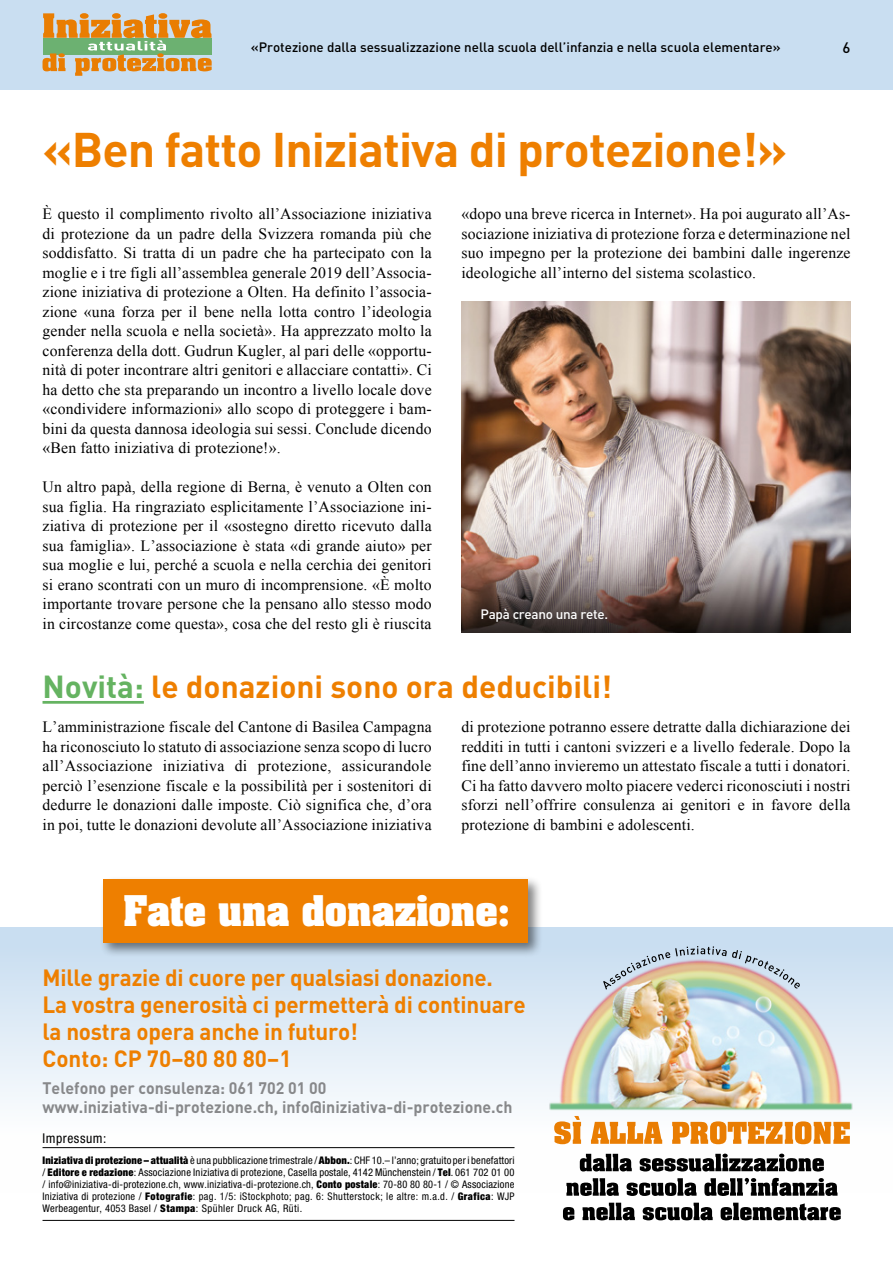
<style>
.page{position:relative;width:893px;height:1263px;background:#fff}
.page>*{position:absolute;margin:0;border:0;box-sizing:border-box;transform-origin:0 0}
.t1{font:700 48px "DIN";letter-spacing:-.02em;color:#ee7f00}
.t2{font:700 36px "Aachen";color:#fff}
.t3{font:700 31.5px "DIN";color:#ee7f00}
.t4{font:700 23.25px/27px "DIN";letter-spacing:-.01em;color:#ee7f00}
.t5{font:700 16.5px/19.5px "DIN";color:#87888a}
.t6{font:15.75px/19.5px "Times New Roman";letter-spacing:.01em;color:#000;text-align:justify}
.t7{font:500 15px "DIN";color:#000}
.t8{font:500 13.5px "DIN";color:#000}
.t9{font:500 13.5px "DIN";letter-spacing:-.02em;color:#fff}
.t10{font:condensed 13.5px "Helvetica Neue LT";letter-spacing:.04em;color:#000}
.t11{font:condensed 10.5px/12px "Helvetica Neue LT";letter-spacing:.03em;color:#000;text-align:justify}
.s1{color:#65b361}
.s2{font-weight:900}
</style>
<div class="page">
<div style="left:0;top:0;width:893px;height:89px;background:#c9def1"></div>
<svg style="left:43px;top:13px;width:169px;height:63px"></svg>
<hr style="left:43px;top:701px;width:101px;height:3px;background:#65b361">
<img style="left:461px;top:301px;width:389px;height:331px">
<div style="left:0;top:927px;width:893px;height:265px;background:linear-gradient(to bottom,#c7ddf0,#fff)"></div>
<img style="left:539px;top:947px;width:323px;height:188px">
<svg style="left:563px;top:1203px;width:278px;height:17px"></svg>
<svg style="left:566px;top:1178px;width:271px;height:18px"></svg>
<svg style="left:580px;top:1153px;width:244px;height:19px"></svg>
<svg style="left:554px;top:1116px;width:296px;height:28px"></svg>
<svg style="left:603px;top:946px;width:197px;height:44px;background:#c4c8c2"></svg>
<hr style="left:43px;top:1147px;width:471px;height:1px;background:#000">
<hr style="left:43px;top:1220px;width:471px;height:1px;background:#000">
<div style="left:99px;top:876px;width:444px;height:82px;background:#000;opacity:.5"></div>
<div style="left:103px;top:879px;width:424px;height:64px;background:#ee7f00"></div>
<p class="t8" style="left:251px;top:38px;width:531px">«Protezione dalla sessualizzazione nella scuola dell’infanzia e nella scuola elementare»</p>
<p class="t7" style="left:842px;top:38px;width:9px">6</p>
<h1 class="t1" style="left:43px;top:119px;width:746px">«Ben fatto Iniziativa di protezione!»</h1>
<p class="t6" style="left:43px;top:204px;width:391px">È questo il complimento rivolto all’Associazione iniziativa di protezione da un padre della Svizzera romanda più che soddisfatto. Si tratta di un padre che ha partecipato con la moglie e i tre figli all’assemblea generale 2019 dell’Associa&shy;zione iniziativa di protezione a Olten. Ha definito l’associa&shy;zione «una forza per il bene nella lotta contro l’ideologia gender nella scuola e nella società». Ha apprezzato molto la conferenza della dott. Gudrun Kugler, al pari delle «opportu&shy;nità di poter incontrare altri genitori e allacciare contatti». Ci ha detto che sta preparando un incontro a livello locale dove «condividere informazioni» allo scopo di proteggere i bam&shy;bini da questa dannosa ideologia sui sessi. Conclude dicendo «Ben fatto iniziativa di protezione!».</p>
<p class="t6" style="left:43px;top:477px;width:391px">Un altro papà, della regione di Berna, è venuto a Olten con sua figlia. Ha ringraziato esplicitamente l’Associazione ini&shy;ziativa di protezione per il «sostegno diretto ricevuto dalla sua famiglia». L’associazione è stata «di grande aiuto» per sua moglie e lui, perché a scuola e nella cerchia dei genitori si erano scontrati con un muro di incomprensione. «È molto importante trovare persone che la pensano allo stesso modo in circostanze come questa», cosa che del resto gli è riuscita</p>
<p class="t6" style="left:461px;top:204px;width:391px">«dopo una breve ricerca in Internet». Ha poi augurato all’As&shy;sociazione iniziativa di protezione forza e determinazione nel suo impegno per la protezione dei bambini dalle ingerenze ideologiche all’interno del sistema scolastico.</p>
<p class="t9" style="left:480px;top:606px;width:129px">Papà creano una rete.</p>
<h3 class="t3" style="left:43px;top:666px;width:571px"><span class="s1">Novità:</span> le donazioni sono ora deducibili!</h3>
<p class="t6" style="left:43px;top:717px;width:391px">L’amministrazione fiscale del Cantone di Basilea Campagna ha riconosciuto lo statuto di associazione senza scopo di lucro all’Associazione iniziativa di protezione, assicurandole perciò l’esenzione fiscale e la possibilità per i sostenitori di dedurre le donazioni dalle imposte. Ciò significa che, d’ora in poi, tutte le donazioni devolute all’Associazione iniziativa</p>
<p class="t6" style="left:461px;top:717px;width:391px">di protezione potranno essere detratte dalla dichiarazione dei redditi in tutti i cantoni svizzeri e a livello federale. Dopo la fine dell’anno invieremo un attestato fiscale a tutti i donatori.<br>Ci ha fatto davvero molto piacere vederci riconosciuti i nostri sforzi nell’offrire consulenza ai genitori e in favore della protezione di bambini e adolescenti.</p>
<h2 class="t2" style="left:123px;top:884px;width:388px">Fate una donazione:</h2>
<h3 class="t4" style="left:43px;top:963px;width:485px">Mille grazie di cuore per qualsiasi donazione.<br>La vostra generosità ci permetterà di continuare la nostra opera anche in futuro!<br>Conto: CP 70−80 80 80−1</h3>
<p class="t5" style="left:43px;top:1077px;width:471px">Telefono per consulenza: 061 702 01 00 www.iniziativa-di-protezione.ch, info@iniziativa-di-protezione.ch</p>
<p class="t10" style="left:43px;top:1130px;width:65px">Impressum:</p>
<p class="t11" style="left:42px;top:1154px;width:474px"><span class="s2">Iniziativa di protezione – attualità</span> è una pubblicazione trimestrale / <span class="s2">Abbon.</span>: CHF 10.– l’anno; gratuito per i benefattori / <span class="s2">Editore e redazione</span>: Associazione Iniziativa di protezione, Casella postale, 4142 Münchenstein / <span class="s2">Tel</span>. 061 702 01 00 / info@iniziativa-di-protezione.ch, www.iniziativa-di-protezione.ch, <span class="s2">Conto postale</span>: 70-80 80 80-1 / © Associazione Iniziativa di protezione / <span class="s2">Fotografie</span>: pag. 1/5: iStockphoto; pag. 6: Shutterstock; le altre: m.a.d. / <span class="s2">Grafica</span>: WJP Werbeagentur, 4053 Basel / <span class="s2">Stampa</span>: Spühler Druck AG, Rüti.</p>
</div>
